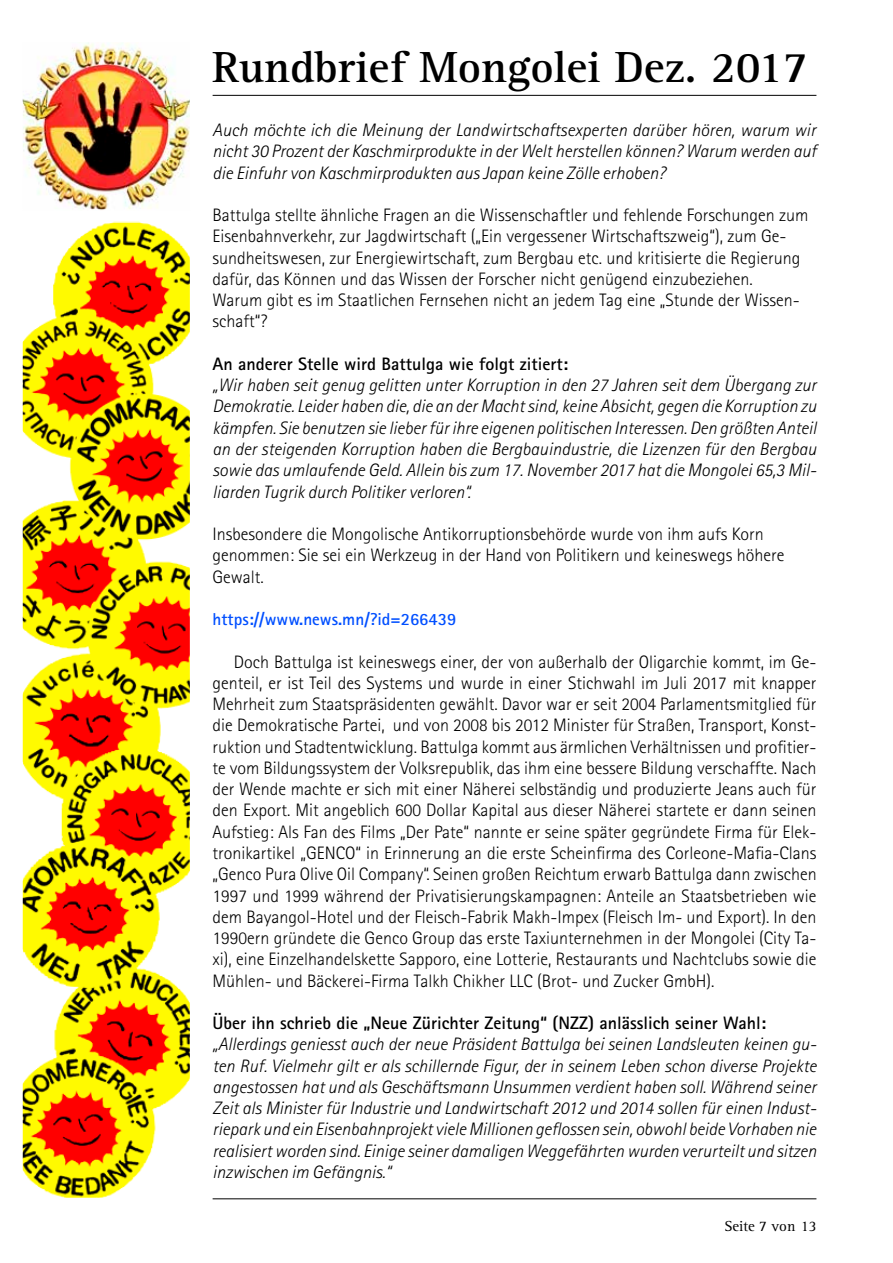
<style>
.page{position:relative;width:893px;height:1263px;background:#fff}
.page>*{position:absolute;margin:0;border:0;box-sizing:border-box;transform-origin:0 0}
.t1{font:700 45px "Rotis Serif";color:#000}
.t2{font:300 18px/21.3px "Rotis Sans Serif";color:#000}
.t3{font:italic 300 18px/21.3px "Rotis Sans Serif";color:#000;text-align:justify}
.t4{font:700 18px "Rotis Sans Serif";color:#000}
.t5{font:700 17.25px "Rotis Sans Serif";color:#004fff}
.t6{font:15px "Rotis Serif";color:#000}
</style>
<div class="page">
<img style="left:24px;top:224px;width:164px;height:972px">
<div style="left:21px;top:221px;width:170px;height:978px;border:2px solid #fff"></div>
<img style="left:24px;top:44px;width:164px;height:164px">
<hr style="left:213px;top:95px;width:603px;height:1px;background:#000">
<hr style="left:213px;top:1198px;width:603px;height:1px;background:#000">
<h1 class="t1" style="left:213px;top:41px;width:597px">Rundbrief Mongolei Dez. 2017</h1>
<p class="t3" style="left:213px;top:120px;width:605px">Auch möchte ich die Meinung der Landwirtschaftsexperten darüber hören, warum wir nicht 30 Prozent der Kaschmirprodukte in der Welt herstellen können? Warum werden auf die Einfuhr von Kaschmirprodukten aus Japan keine Zölle erhoben?</p>
<p class="t2" style="left:213px;top:204px;width:597px">Battulga stellte ähnliche Fragen an die Wissenschaftler und fehlende Forschungen zum Eisenbahnverkehr, zur Jagdwirtschaft („Ein vergessener Wirtschaftszweig“), zum Ge&shy;sundheitswesen, zur Energiewirtschaft, zum Bergbau etc. und kritisierte die Regierung dafür, das Können und das Wissen der Forscher nicht genügend einzubeziehen.<br>Warum gibt es im Staatlichen Fernsehen nicht an jedem Tag eine „Stunde der Wissen&shy;schaft“?</p>
<p class="t4" style="left:213px;top:352px;width:357px">An anderer Stelle wird Battulga wie folgt zitiert:</p>
<p class="t3" style="left:213px;top:375px;width:605px">„Wir haben seit genug gelitten unter Korruption in den 27 Jahren seit dem Übergang zur Demokratie. Leider haben die, die an der Macht sind, keine Absicht, gegen die Korruption zu kämpfen. Sie benutzen sie lieber für ihre eigenen politischen Interessen. Den größten Anteil an der steigenden Korruption haben die Bergbauindustrie, die Lizenzen für den Bergbau sowie das umlaufende Geld. Allein bis zum 17. November 2017 hat die Mongolei 65,3 Mil&shy;liarden Tugrik durch Politiker verloren“.</p>
<p class="t2" style="left:213px;top:523px;width:573px">Insbesondere die Mongolische Antikorruptionsbehörde wurde von ihm aufs Korn genommen: Sie sei ein Werkzeug in der Hand von Politikern und keineswegs höhere<br>Gewalt.</p>
<p class="t5" style="left:213px;top:608px;width:245px">https://www.news.mn/?id=266439</p>
<p class="t2" style="left:213px;top:651px;width:606px;text-align:justify;text-indent:21px">Doch Battulga ist keineswegs einer, der von außerhalb der Oligarchie kommt, im Ge&shy;genteil, er ist Teil des Systems und wurde in einer Stichwahl im Juli 2017 mit knapper Mehrheit zum Staatspräsidenten gewählt. Davor war er seit 2004 Parlamentsmitglied für die Demokratische Partei, und von 2008 bis 2012 Minister für Straßen, Transport, Konst&shy;ruktion und Stadtentwicklung. Battulga kommt aus ärmlichen Verhältnissen und profitier&shy;te vom Bildungssystem der Volksrepublik, das ihm eine bessere Bildung verschaffte. Nach der Wende machte er sich mit einer Näherei selbständig und produzierte Jeans auch für den Export. Mit angeblich 600 Dollar Kapital aus dieser Näherei startete er dann seinen Aufstieg: Als Fan des Films „Der Pate“ nannte er seine später gegründete Firma für Elek&shy;tronikartikel „GENCO“ in Erinnerung an die erste Scheinfirma des Corleone-Mafia-Clans „Genco Pura Olive Oil Company“. Seinen großen Reichtum erwarb Battulga dann zwischen 1997 und 1999 während der Privatisierungskampagnen: Anteile an Staatsbetrieben wie dem Bayangol-Hotel und der Fleisch-Fabrik Makh-Impex (Fleisch Im- und Export). In den 1990ern gründete die Genco Group das erste Taxiunternehmen in der Mongolei (City Ta&shy;xi), eine Einzelhandelskette Sapporo, eine Lotterie, Restaurants und Nachtclubs sowie die Mühlen- und Bäckerei-Firma Talkh Chikher LLC (Brot- und Zucker GmbH).</p>
<p class="t4" style="left:213px;top:1011px;width:555px">Über ihn schrieb die „Neue Zürichter Zeitung“ (NZZ) anlässlich seiner Wahl:</p>
<p class="t3" style="left:213px;top:1034px;width:605px">„Allerdings geniesst auch der neue Präsident Battulga bei seinen Landsleuten keinen gu&shy;ten Ruf. Vielmehr gilt er als schillernde Figur, der in seinem Leben schon diverse Projekte angestossen hat und als Geschäftsmann Unsummen verdient haben soll. Während seiner Zeit als Minister für Industrie und Landwirtschaft 2012 und 2014 sollen für einen Indust&shy;riepark und ein Eisenbahnprojekt viele Millionen geflossen sein, obwohl beide Vorhaben nie realisiert worden sind. Einige seiner damaligen Weggefährten wurden verurteilt und sitzen inzwischen im Gefängnis.“</p>
<p class="t6" style="left:724px;top:1217px;width:93px">Seite 7 von 13</p>
</div>
